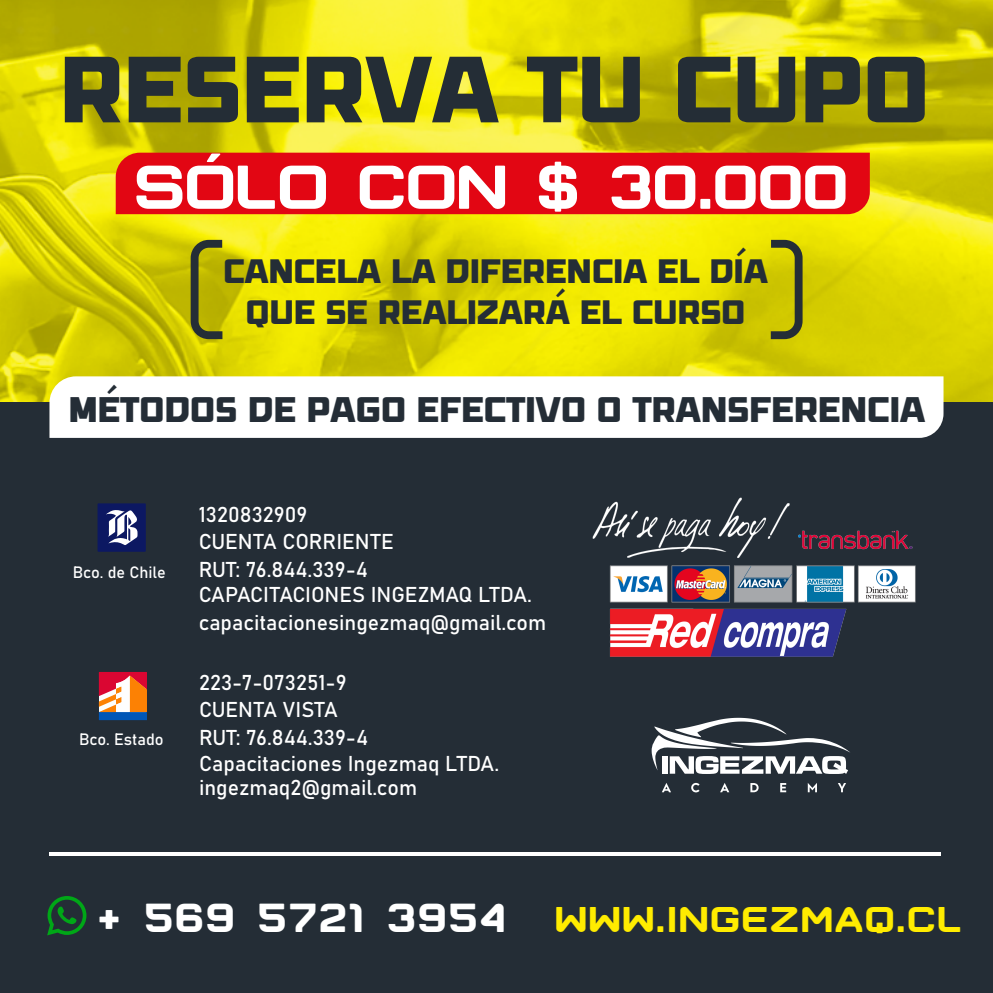
<style>
.page{position:relative;width:993px;height:993px;background:#fff}
.page>*{position:absolute;margin:0;border:0;box-sizing:border-box;transform-origin:0 0}
.t1{font:93.71px "Avega";letter-spacing:-.05em;color:#242d36}
.t2{font:700 64.66px "FPD Pressure";letter-spacing:-.05em;color:#fff}
.t3{font:700 42.52px "FPD Pressure";color:#fff}
.t4{font:700 37.45px "FPD Pressure";color:#ffec00}
.t5{font:35.35px "Avega";letter-spacing:-.05em;color:#242d36}
.t6{font:33.6px/40.3px "Avega";letter-spacing:-.05em;color:#242d36;text-align:center}
.t7{font:21.26px/25px "Bahnschrift";color:#fff}
.t8{font:16.19px "Bahnschrift";color:#fff}
</style>
<div class="page">
<img style="left:0;top:0;width:992px;height:402px">
<div style="left:0;top:402px;width:992px;height:590px;background:#242d36"></div>
<svg style="left:47px;top:896px;width:39px;height:39px"></svg>
<div style="left:116px;top:153px;width:753px;height:61px;background:#e20613"></div>
<div style="left:49px;top:376px;width:894px;height:62px;background:#fff"></div>
<img style="left:592px;top:497px;width:324px;height:160px">
<svg style="left:99px;top:672px;width:48px;height:48px;background:#c9766b"></svg>
<div style="left:97px;top:503px;width:49px;height:48px;background:#0c1862"></div>
<svg style="left:106px;top:510px;width:31px;height:35px"></svg>
<svg style="left:662px;top:783px;width:8px;height:9px"></svg>
<svg style="left:691px;top:782px;width:8px;height:10px"></svg>
<svg style="left:720px;top:783px;width:9px;height:9px"></svg>
<svg style="left:750px;top:783px;width:8px;height:9px"></svg>
<svg style="left:780px;top:783px;width:6px;height:9px"></svg>
<svg style="left:807px;top:783px;width:9px;height:9px"></svg>
<svg style="left:838px;top:783px;width:7px;height:9px"></svg>
<svg style="left:651px;top:717px;width:199px;height:56px"></svg>
<svg style="left:187px;top:236px;width:43px;height:107px;background:#a09c0d"></svg>
<svg style="left:762px;top:236px;width:44px;height:107px;background:#aca80c"></svg>
<hr style="left:49px;top:852px;width:892px;height:3px;background:#fff">
<h1 class="t1" style="left:57px;top:23px;width:875px">RESERVA TU CUPO</h1>
<h2 class="t2" style="left:132px;top:134px;width:718px">SÓLO CON $ 30.000</h2>
<h3 class="t6" style="left:222px;top:249px;width:547px">CANCELA LA DIFERENCIA EL DÍA<br>QUE SE REALIZARÁ EL CURSO</h3>
<h3 class="t5" style="left:68px;top:384px;width:859px">MÉTODOS DE PAGO EFECTIVO O TRANSFERENCIA</h3>
<p class="t8" style="left:73px;top:560px;width:95px">Bco. de Chile</p>
<p class="t8" style="left:79px;top:726px;width:86px">Bco. Estado</p>
<p class="t7" style="left:199px;top:498px;width:196px;line-height:27.6px">1320832909<br>CUENTA CORRIENTE<br>RUT: 76.844.339-4</p>
<p class="t7" style="left:199px;top:579px;width:349px;line-height:27.7px">CAPACITACIONES INGEZMAQ LTDA. capacitacionesingezmaq@gmail.com</p>
<p class="t7" style="left:199px;top:668px;width:149px">223-7-073251-9</p>
<p class="t7" style="left:199px;top:723px;width:301px">RUT: 76.844.339-4<br>Capacitaciones Ingezmaq LTDA. ingezmaq2@gmail.com</p>
<p class="t7" style="left:199px;top:695px;width:140px">CUENTA VISTA</p>
<h3 class="t3" style="left:96px;top:883px;width:411px">+ 569 5721 3954</h3>
<h3 class="t4" style="left:554px;top:889px;width:410px">WWW.INGEZMAQ.CL</h3>
</div>
